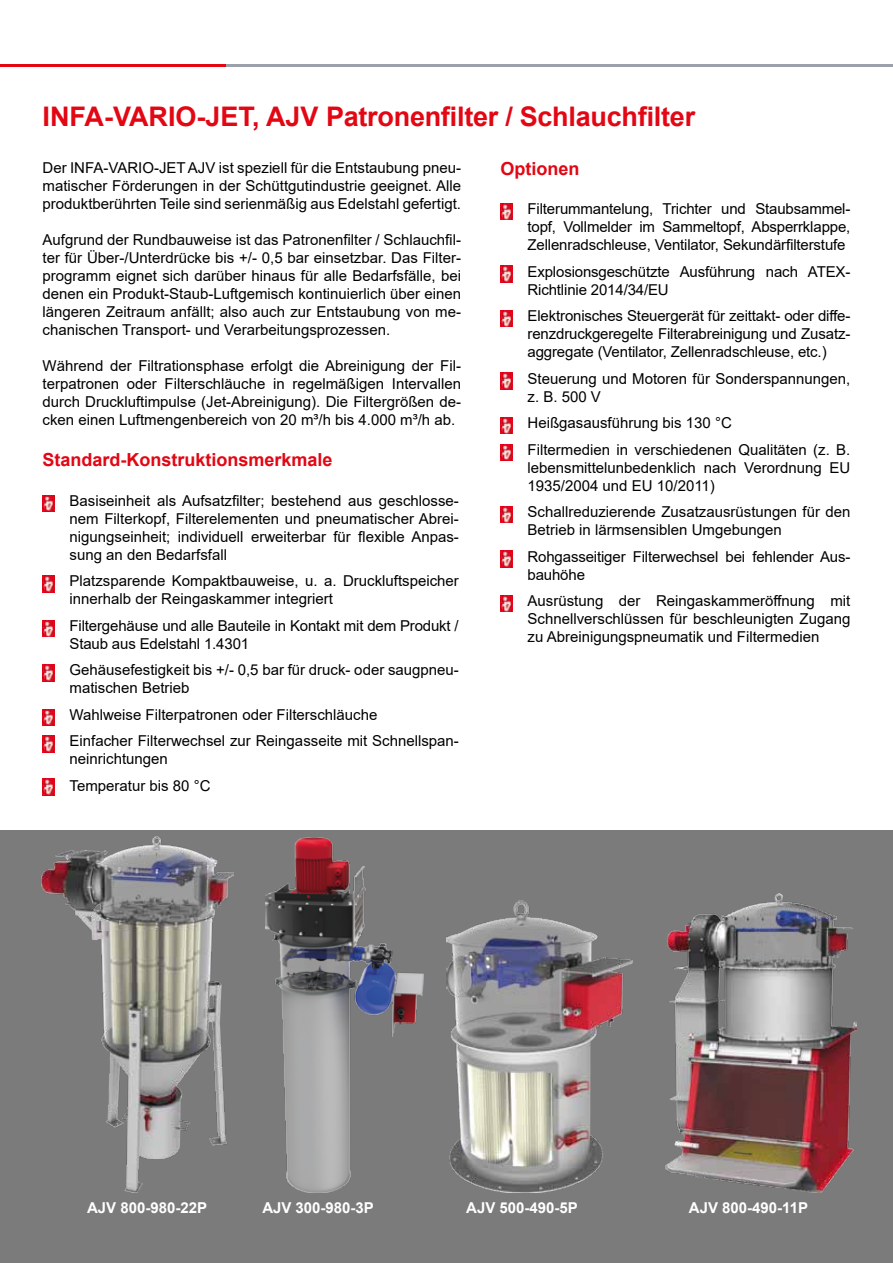
<style>
.page{position:relative;width:893px;height:1263px;background:#fff}
.page>*{position:absolute;margin:0;border:0;box-sizing:border-box;transform-origin:0 0}
.t1{font:700 27px "Arial";letter-spacing:-.01em;color:#e30613}
.t2{font:700 18px "Arial";color:#e30613}
.t3{font:15px/18px "Arial";color:#000;text-align:justify}
.t4{font:700 15px "Arial";color:#fff}
</style>
<div class="page">
<hr style="left:139px;top:65px;width:754px;height:2px;background:#9ba0aa">
<hr style="left:0;top:65px;width:226px;height:2px;background:#e30613">
<div style="left:0;top:830px;width:893px;height:433px;background:#7c7b7b"></div>
<img style="left:266px;top:837px;width:158px;height:356px">
<img style="left:446px;top:900px;width:186px;height:292px">
<img style="left:665px;top:893px;width:191px;height:299px">
<img style="left:42px;top:836px;width:192px;height:357px">
<img style="left:501px;top:203px;width:12px;height:17px">
<img style="left:501px;top:266px;width:12px;height:16px">
<img style="left:501px;top:310px;width:12px;height:17px">
<img style="left:501px;top:373px;width:12px;height:16px">
<img style="left:501px;top:417px;width:12px;height:17px">
<img style="left:501px;top:444px;width:12px;height:17px">
<img style="left:501px;top:506px;width:12px;height:17px">
<img style="left:501px;top:551px;width:12px;height:16px">
<img style="left:501px;top:595px;width:12px;height:17px">
<img style="left:43px;top:495px;width:12px;height:17px">
<img style="left:43px;top:576px;width:12px;height:16px">
<img style="left:43px;top:620px;width:12px;height:17px">
<img style="left:43px;top:664px;width:12px;height:17px">
<img style="left:43px;top:709px;width:12px;height:17px">
<img style="left:43px;top:736px;width:12px;height:16px">
<img style="left:43px;top:778px;width:12px;height:17px">
<h1 class="t1" style="left:43px;top:97px;width:654px">INFA-VARIO-JET, AJV Patronenfilter / Schlauchfilter</h1>
<p class="t3" style="left:43px;top:159px;width:420px">Der INFA-VARIO-JET AJV ist speziell für die Entstaubung pneu&shy;matischer Förderungen in der Schüttgutindustrie geeignet. Alle produktberührten Teile sind serienmäßig aus Edelstahl gefertigt.</p>
<p class="t3" style="left:43px;top:231px;width:420px">Aufgrund der Rundbauweise ist das Patronenfilter / Schlauchfil&shy;ter für Über-/Unterdrücke bis +/- 0,5 bar einsetzbar. Das Filter&shy;programm eignet sich darüber hinaus für alle Bedarfsfälle, bei denen ein Produkt-Staub-Luftgemisch kontinuierlich über einen längeren Zeitraum anfällt; also auch zur Entstaubung von me&shy;chanischen Transport- und Verarbeitungsprozessen.</p>
<p class="t3" style="left:43px;top:357px;width:420px">Während der Filtrationsphase erfolgt die Abreinigung der Fil&shy;terpatronen oder Filterschläuche in regelmäßigen Intervallen durch Druckluftimpulse (Jet-Abreinigung). Die Filtergrößen de&shy;cken einen Luftmengenbereich von 20 m³/h bis 4.000 m³/h ab.</p>
<p class="t2" style="left:43px;top:447px;width:292px">Standard-Konstruktionsmerkmale</p>
<p class="t3" style="left:70px;top:492px;width:391px;text-indent:-27px">• Basiseinheit als Aufsatzfilter; bestehend aus geschlosse&shy;nem Filterkopf, Filterelementen und pneumatischer Abrei&shy;nigungseinheit; individuell erweiterbar für flexible Anpas&shy;sung an den Bedarfsfall</p>
<p class="t3" style="left:70px;top:572px;width:391px;text-indent:-27px">• Platzsparende Kompaktbauweise, u. a. Druckluftspeicher innerhalb der Reingaskammer integriert</p>
<p class="t3" style="left:70px;top:617px;width:391px;text-indent:-27px">• Filtergehäuse und alle Bauteile in Kontakt mit dem Produkt /<br>Staub aus Edelstahl 1.4301</p>
<p class="t3" style="left:70px;top:661px;width:391px;text-indent:-27px">• Gehäusefestigkeit bis +/- 0,5 bar für druck- oder saugpneu&shy;matischen Betrieb</p>
<p class="t3" style="left:43px;top:706px;width:336px">• Wahlweise Filterpatronen oder Filterschläuche</p>
<p class="t3" style="left:70px;top:732px;width:391px;text-indent:-27px">• Einfacher Filterwechsel zur Reingasseite mit Schnellspan&shy;neinrichtungen</p>
<p class="t3" style="left:43px;top:777px;width:170px">• Temperatur bis 80 °C</p>
<p class="t2" style="left:501px;top:155px;width:81px">Optionen</p>
<p class="t3" style="left:528px;top:200px;width:324px;text-indent:-27px">• Filterummantelung, Trichter und Staubsammel&shy;topf, Vollmelder im Sammeltopf, Absperrklappe, Zellenradschleuse, Ventilator, Sekundärfilterstufe</p>
<p class="t3" style="left:528px;top:262px;width:324px;text-indent:-27px">• Explosionsgeschützte Ausführung nach ATEX-<br>Richtlinie 2014/34/EU</p>
<p class="t3" style="left:528px;top:307px;width:324px;text-indent:-27px">• Elektronisches Steuergerät für zeittakt- oder diffe&shy;renzdruckgeregelte Filterabreinigung und Zusatz&shy;aggregate (Ventilator, Zellenradschleuse, etc.)</p>
<p class="t3" style="left:528px;top:369px;width:324px;text-indent:-27px">• Steuerung und Motoren für Sonderspannungen, z. B. 500 V</p>
<p class="t3" style="left:501px;top:414px;width:233px">• Heißgasausführung bis 130 °C</p>
<p class="t3" style="left:528px;top:440px;width:324px;text-indent:-27px">• Filtermedien in verschiedenen Qualitäten (z. B. lebensmittelunbedenklich nach Verordnung EU 1935/2004 und EU 10/2011)</p>
<p class="t3" style="left:528px;top:503px;width:324px;text-indent:-27px">• Schallreduzierende Zusatzausrüstungen für den<br>Betrieb in lärmsensiblen Umgebungen</p>
<p class="t3" style="left:528px;top:547px;width:324px;text-indent:-27px">• Rohgasseitiger Filterwechsel bei fehlender Aus&shy;bauhöhe</p>
<p class="t3" style="left:528px;top:592px;width:324px;text-indent:-27px">• Ausrüstung der Reingaskammeröffnung mit Schnellverschlüssen für beschleunigten Zugang zu Abreinigungspneumatik und Filtermedien</p>
<p class="t4" style="left:87px;top:1197px;width:122px">AJV 800-980-22P</p>
<p class="t4" style="left:262px;top:1197px;width:113px">AJV 300-980-3P</p>
<p class="t4" style="left:466px;top:1197px;width:113px">AJV 500-490-5P</p>
<p class="t4" style="left:689px;top:1197px;width:121px">AJV 800-490-11P</p>
</div>
